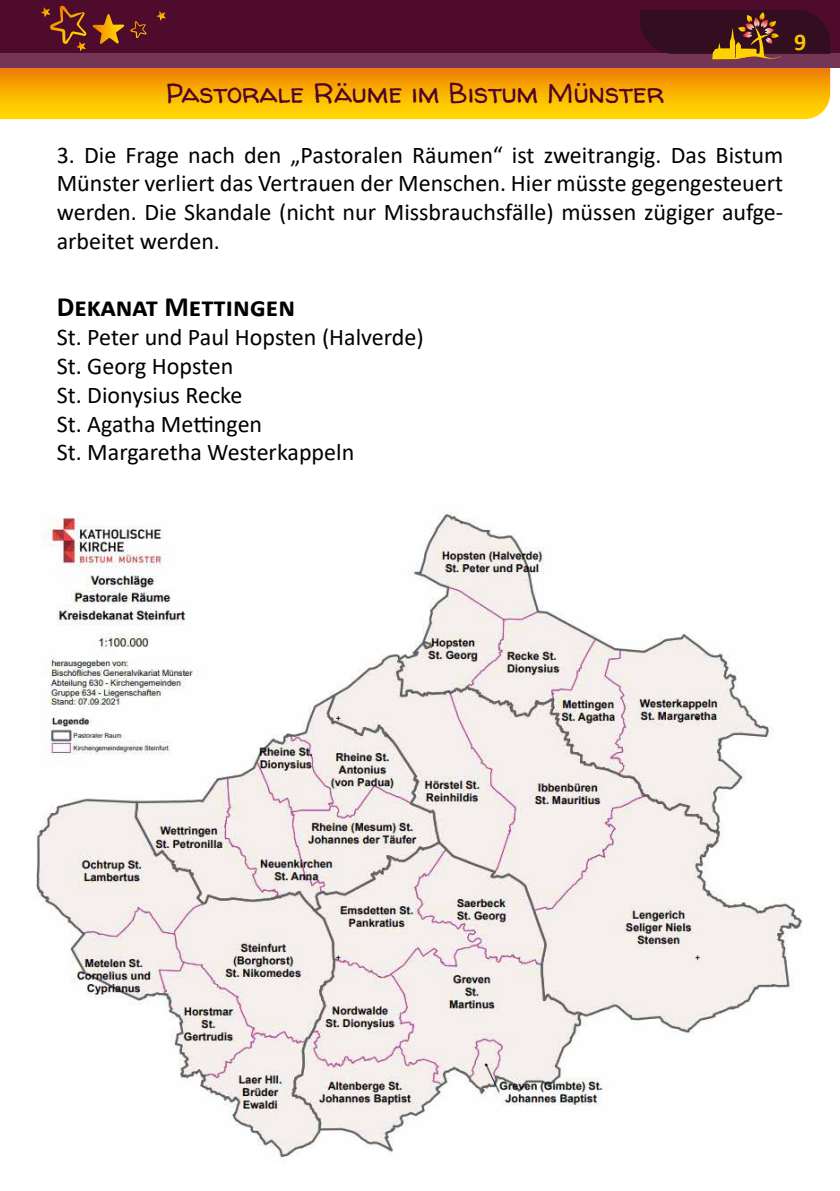
<style>
.page{position:relative;width:840px;height:1191px;background:#fff}
.page>*{position:absolute;margin:0;border:0;box-sizing:border-box;transform-origin:0 0}
.t1{font:28px "Walter Turncoat";color:#4e032b}
.t2{font:700 28px "Calibri";color:#000}
.t3{font:24px/28.8px "Calibri";color:#000;text-align:justify}
.t4{font:700 24px "Calibri";color:#f8c600}
</style>
<div class="page">
<svg style="left:0;top:68px;width:829px;height:51px;background:#f8b002"></svg>
<div style="left:0;top:0;width:839px;height:68px;background:#4f0b2c"></div>
<div style="left:0;top:54px;width:839px;height:14px;background:#753656"></div>
<svg style="left:639px;top:10px;width:190px;height:50px;background:#4f2325"></svg>
<svg style="left:130px;top:21px;width:16px;height:17px"></svg>
<svg style="left:41px;top:6px;width:45px;height:45px"></svg>
<svg style="left:156px;top:11px;width:10px;height:10px"></svg>
<svg style="left:92px;top:14px;width:32px;height:30px"></svg>
<img style="left:35px;top:513px;width:768px;height:644px">
<p class="t1" style="left:166px;top:73px;width:500px">Pastorale Räume im Bistum Münster</p>
<p class="t4" style="left:793px;top:25px;width:14px">9</p>
<p class="t3" style="left:57px;top:140px;width:727px">3. Die Frage nach den „Pastoralen Räumen“ ist zweitrangig. Das Bistum Münster verliert das Vertrauen der Menschen. Hier müsste gegengesteuert werden. Die Skandale (nicht nur Missbrauchsfälle) müssen zügiger aufge&shy;arbeitet werden.</p>
<p class="t2" style="left:57px;top:287px;width:240px">Dekanat Mettingen</p>
<p class="t3" style="left:57px;top:322px;width:368px;text-align:left">St. Peter und Paul Hopsten (Halverde)<br>St. Georg Hopsten<br>St. Dionysius Recke<br>St. Agatha Mettingen<br>St. Margaretha Westerkappeln</p>
</div>
